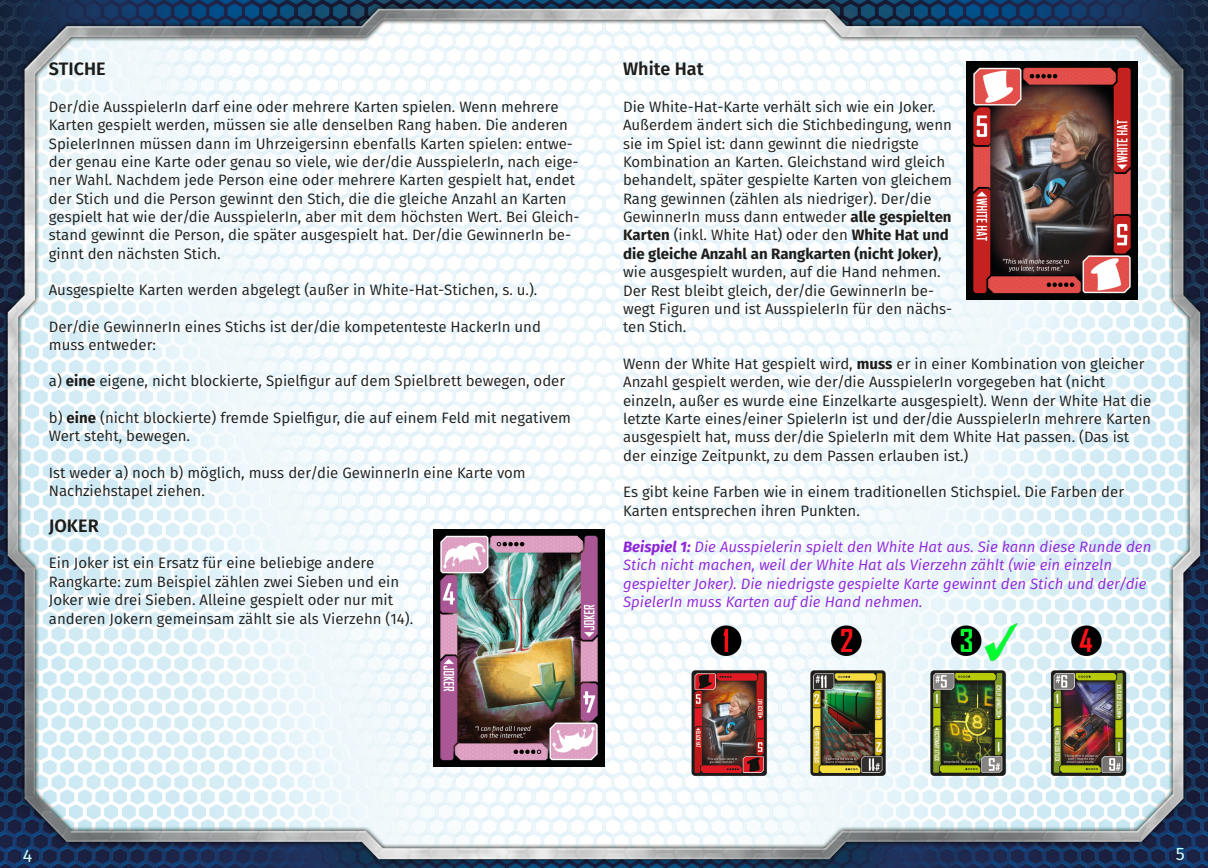
<style>
.page{position:relative;width:1208px;height:868px;background:#fff}
.page>*{position:absolute;margin:0;border:0;box-sizing:border-box;transform-origin:0 0}
.t1{font:600 18px "Fira Sans";color:#1d1d1b}
.t2{font:18px "Fira Sans";color:#c9ffff}
.t3{font:15px/18.3px "Fira Sans";color:#1d1d1b}
.t4{font:italic 15px/18.3px "Fira Sans";color:#8f26d9}
.s1{font-weight:700}
</style>
<div class="page">
<img style="left:0;top:0;width:1208px;height:867px">
<img style="left:434px;top:529px;width:170px;height:237px">
<img style="left:967px;top:62px;width:170px;height:237px">
<img style="left:685px;top:619px;width:442px;height:170px">
<p class="t1" style="left:49px;top:58px;width:58px">STICHE</p>
<p class="t3" style="left:49px;top:97px;width:532px">Der/die AusspielerIn darf eine oder mehrere Karten spielen. Wenn mehrere Karten gespielt werden, müssen sie alle denselben Rang haben. Die anderen SpielerInnen müssen dann im Uhrzeigersinn ebenfalls Karten spielen: entwe&shy;der genau eine Karte oder genau so viele, wie der/die AusspielerIn, nach eige&shy;ner Wahl. Nachdem jede Person eine oder mehrere Karten gespielt hat, endet der Stich und die Person gewinnt den Stich, die die gleiche Anzahl an Karten gespielt hat wie der/die AusspielerIn, aber mit dem höchsten Wert. Bei Gleich&shy;stand gewinnt die Person, die später ausgespielt hat. Der/die GewinnerIn be&shy;ginnt den nächsten Stich.</p>
<p class="t3" style="left:49px;top:281px;width:490px">Ausgespielte Karten werden abgelegt (außer in White-Hat-Stichen, s. u.).</p>
<p class="t3" style="left:49px;top:317px;width:493px">Der/die GewinnerIn eines Stichs ist der/die kompetenteste HackerIn und muss entweder:</p>
<p class="t3" style="left:49px;top:372px;width:518px">a) <span class="s1">eine</span> eigene, nicht blockierte, Spielfigur auf dem Spielbrett bewegen, oder</p>
<p class="t3" style="left:49px;top:408px;width:524px">b) <span class="s1">eine</span> (nicht blockierte) fremde Spielfigur, die auf einem Feld mit negativem<br>Wert steht, bewegen.</p>
<p class="t3" style="left:49px;top:463px;width:478px">Ist weder a) noch b) möglich, muss der/die GewinnerIn eine Karte vom<br>Nachziehstapel ziehen.</p>
<p class="t1" style="left:49px;top:515px;width:51px">JOKER</p>
<p class="t3" style="left:49px;top:554px;width:366px">Ein Joker ist ein Ersatz für eine beliebige andere Rangkarte: zum Beispiel zählen zwei Sieben und ein Joker wie drei Sieben. Alleine gespielt oder nur mit anderen Jokern gemeinsam zählt sie als Vierzehn (14).</p>
<p class="t1" style="left:623px;top:58px;width:82px">White Hat</p>
<p class="t3" style="left:623px;top:97px;width:330px">Die White-Hat-Karte verhält sich wie ein Joker.<br>Außerdem ändert sich die Stichbedingung, wenn sie im Spiel ist: dann gewinnt die niedrigste Kombination an Karten. Gleichstand wird gleich behandelt, später gespielte Karten von gleichem Rang gewinnen (zählen als niedriger). Der/die GewinnerIn muss dann entweder <span class="s1">alle gespielten Karten</span> (inkl. White Hat) oder den <span class="s1">White Hat und die gleiche Anzahl an Rangkarten (nicht Joker)</span>, wie ausgespielt wurden, auf die Hand nehmen.<br>Der Rest bleibt gleich, der/die GewinnerIn be&shy;wegt Figuren und ist AusspielerIn für den nächs&shy;ten Stich.</p>
<p class="t3" style="left:623px;top:354px;width:530px">Wenn der White Hat gespielt wird, <span class="s1">muss</span> er in einer Kombination von gleicher Anzahl gespielt werden, wie der/die AusspielerIn vorgegeben hat (nicht einzeln, außer es wurde eine Einzelkarte ausgespielt). Wenn der White Hat die letzte Karte eines/einer SpielerIn ist und der/die AusspielerIn mehrere Karten ausgespielt hat, muss der/die SpielerIn mit dem White Hat passen. (Das ist der einzige Zeitpunkt, zu dem Passen erlauben ist.)</p>
<p class="t3" style="left:623px;top:483px;width:502px">Es gibt keine Farben wie in einem traditionellen Stichspiel. Die Farben der<br>Karten entsprechen ihren Punkten.</p>
<p class="t4" style="left:623px;top:537px;width:530px"><span class="s1">Beispiel 1:</span> Die Ausspielerin spielt den White Hat aus. Sie kann diese Runde den Stich nicht machen, weil der White Hat als Vierzehn zählt (wie ein einzeln gespielter Joker). Die niedrigste gespielte Karte gewinnt den Stich und der/die SpielerIn muss Karten auf die Hand nehmen.</p>
<p class="t2" style="left:23px;top:844px;width:11px">4</p>
<p class="t2" style="left:1175px;top:842px;width:11px">5</p>
</div>
